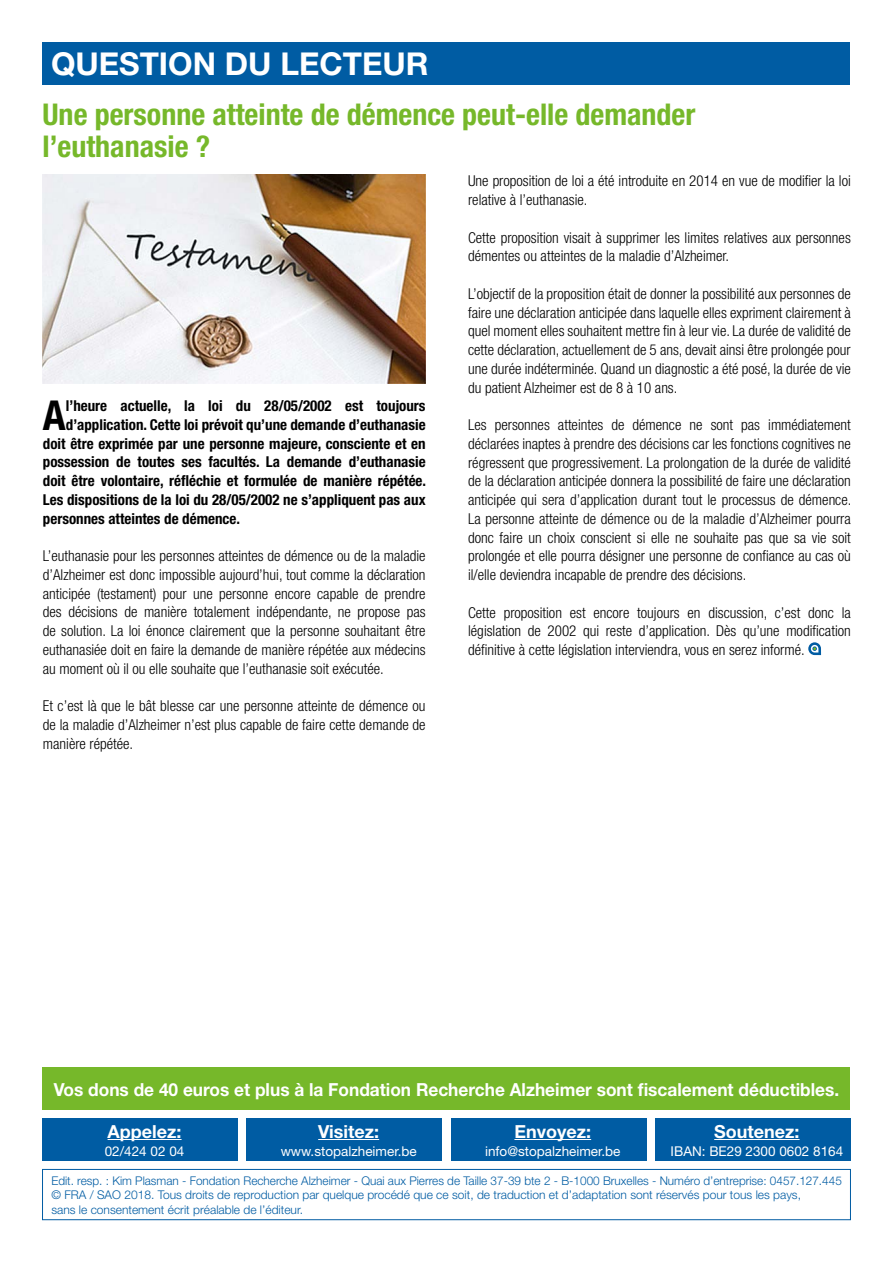
<style>
.page{position:relative;width:893px;height:1263px;background:#fff}
.page>*{position:absolute;margin:0;border:0;box-sizing:border-box;transform-origin:0 0}
.t1{font:700 condensed 41.25px "Helvetica Neue";color:#000}
.t2{font:700 31.5px "Helvetica Neue";color:#fff}
.t3{font:700 condensed 30px/31.5px "Helvetica Neue";color:#76b82a}
.t4{font:700 18px "Helvetica Neue";color:#fff;scale:.96 1}
.t5{font:700 18px "Helvetica Neue";color:#fff}
.t6{font:300 condensed 15px/18.8px "Helvetica Neue";color:#000;text-align:justify}
.t7{font:700 condensed 15px "Helvetica Neue";color:#000}
.t8{font:13.5px "Helvetica Neue";color:#fff}
.t9{font:300 12px/14.2px "Helvetica Neue";color:#005ca3}
</style>
<div class="page">
<div style="left:43px;top:43px;width:807px;height:42px;background:#005ca3"></div>
<svg style="left:808px;top:642px;width:13px;height:13px"></svg>
<img style="left:43px;top:174px;width:382px;height:210px">
<div style="left:43px;top:1067px;width:807px;height:43px;background:#76b82a"></div>
<div style="left:42px;top:1169px;width:809px;height:51px;border:1px solid #005ca3"></div>
<div style="left:43px;top:1118px;width:195px;height:43px;background:#005ca3"></div>
<hr style="left:108px;top:1139px;width:74px;height:1px;background:#fff">
<div style="left:655px;top:1118px;width:195px;height:43px;background:#005ca3"></div>
<hr style="left:714px;top:1139px;width:86px;height:1px;background:#fff">
<div style="left:451px;top:1118px;width:195px;height:43px;background:#005ca3"></div>
<hr style="left:514px;top:1139px;width:77px;height:1px;background:#fff">
<div style="left:247px;top:1118px;width:195px;height:43px;background:#005ca3"></div>
<hr style="left:318px;top:1139px;width:61px;height:1px;background:#fff">
<h2 class="t2" style="left:51px;top:45px;width:379px">QUESTION DU LECTEUR</h2>
<h3 class="t3" style="left:43px;top:99px;width:654px">Une personne atteinte de démence peut-elle demander l’euthanasie ?</h3>
<h1 class="t1" style="left:43px;top:390px;width:24px">A</h1>
<p class="t7" style="left:66px;top:397px;width:361px">l’heure actuelle, la loi du 28/05/2002 est toujours</p>
<p class="t7" style="left:66px;top:415px;width:361px">d’application. Cette loi prévoit qu’une demande d’euthanasie</p>
<p class="t7" style="left:43px;top:434px;width:384px">doit être exprimée par une personne majeure, consciente et en</p>
<p class="t7" style="left:43px;top:453px;width:384px">possession de toutes ses facultés. La demande d’euthanasie</p>
<p class="t7" style="left:43px;top:472px;width:385px">doit être volontaire, réfléchie et formulée de manière répétée.</p>
<p class="t7" style="left:43px;top:490px;width:384px">Les dispositions de la loi du 28/05/2002 ne s’appliquent pas aux</p>
<p class="t7" style="left:43px;top:509px;width:199px">personnes atteintes de démence.</p>
<p class="t6" style="left:43px;top:546px;width:384px">L’euthanasie pour les personnes atteintes de démence ou de la maladie d’Alzheimer est donc impossible aujourd’hui, tout comme la déclaration anticipée (testament) pour une personne encore capable de prendre des décisions de manière totalement indépendante, ne propose pas de solution. La loi énonce clairement que la personne souhaitant être euthanasiée doit en faire la demande de manière répétée aux médecins au moment où il ou elle souhaite que l’euthanasie soit exécutée.</p>
<p class="t6" style="left:43px;top:696px;width:384px">Et c’est là que le bât blesse car une personne atteinte de démence ou de la maladie d’Alzheimer n’est plus capable de faire cette demande de manière répétée.</p>
<p class="t6" style="left:468px;top:171px;width:384px">Une proposition de loi a été introduite en 2014 en vue de modifier la loi relative à l’euthanasie.</p>
<p class="t6" style="left:468px;top:228px;width:384px">Cette proposition visait à supprimer les limites relatives aux personnes démentes ou atteintes de la maladie d’Alzheimer.</p>
<p class="t6" style="left:468px;top:284px;width:384px">L’objectif de la proposition était de donner la possibilité aux personnes de faire une déclaration anticipée dans laquelle elles expriment clairement à quel moment elles souhaitent mettre fin à leur vie. La durée de validité de cette déclaration, actuellement de 5 ans, devait ainsi être prolongée pour une durée indéterminée. Quand un diagnostic a été posé, la durée de vie du patient Alzheimer est de 8 à 10 ans.</p>
<p class="t6" style="left:468px;top:415px;width:385px">Les personnes atteintes de démence ne sont pas immédiatement déclarées inaptes à prendre des décisions car les fonctions cognitives ne régressent que progressivement. La prolongation de la durée de validité de la déclaration anticipée donnera la possibilité de faire une déclaration anticipée qui sera d’application durant tout le processus de démence.<br>La personne atteinte de démence ou de la maladie d’Alzheimer pourra donc faire un choix conscient si elle ne souhaite pas que sa vie soit prolongée et elle pourra désigner une personne de confiance au cas où il/elle deviendra incapable de prendre des décisions.</p>
<p class="t6" style="left:468px;top:603px;width:384px">Cette proposition est encore toujours en discussion, c’est donc la législation de 2002 qui reste d’application. Dès qu’une modification définitive à cette législation interviendra, vous en serez informé.</p>
<p class="t4" style="left:54px;top:1078px;width:820px">Vos dons de 40 euros et plus à la Fondation Recherche Alzheimer sont fiscalement déductibles.</p>
<p class="t5" style="left:108px;top:1120px;width:75px">Appelez:</p>
<p class="t8" style="left:105px;top:1143px;width:81px">02/424 02 04</p>
<p class="t5" style="left:318px;top:1120px;width:62px">Visitez:</p>
<p class="t8" style="left:281px;top:1143px;width:137px">www.stopalzheimer.be</p>
<p class="t5" style="left:514px;top:1120px;width:78px">Envoyez:</p>
<p class="t8" style="left:485px;top:1143px;width:137px">info@stopalzheimer.be</p>
<p class="t5" style="left:714px;top:1120px;width:87px">Soutenez:</p>
<p class="t8" style="left:671px;top:1143px;width:174px">IBAN: BE29 2300 0602 8164</p>
<p class="t9" style="left:51px;top:1173px;width:792px">Edit. resp. : Kim Plasman - Fondation Recherche Alzheimer - Quai aux Pierres de Taille 37-39 bte 2 - B-1000 Bruxelles - Numéro d’entreprise: 0457.127.445 © FRA / SAO 2018. Tous droits de reproduction par quelque procédé que ce soit, de traduction et d’adaptation sont réservés pour tous les pays,<br>sans le consentement écrit préalable de l’éditeur.</p>
</div>
